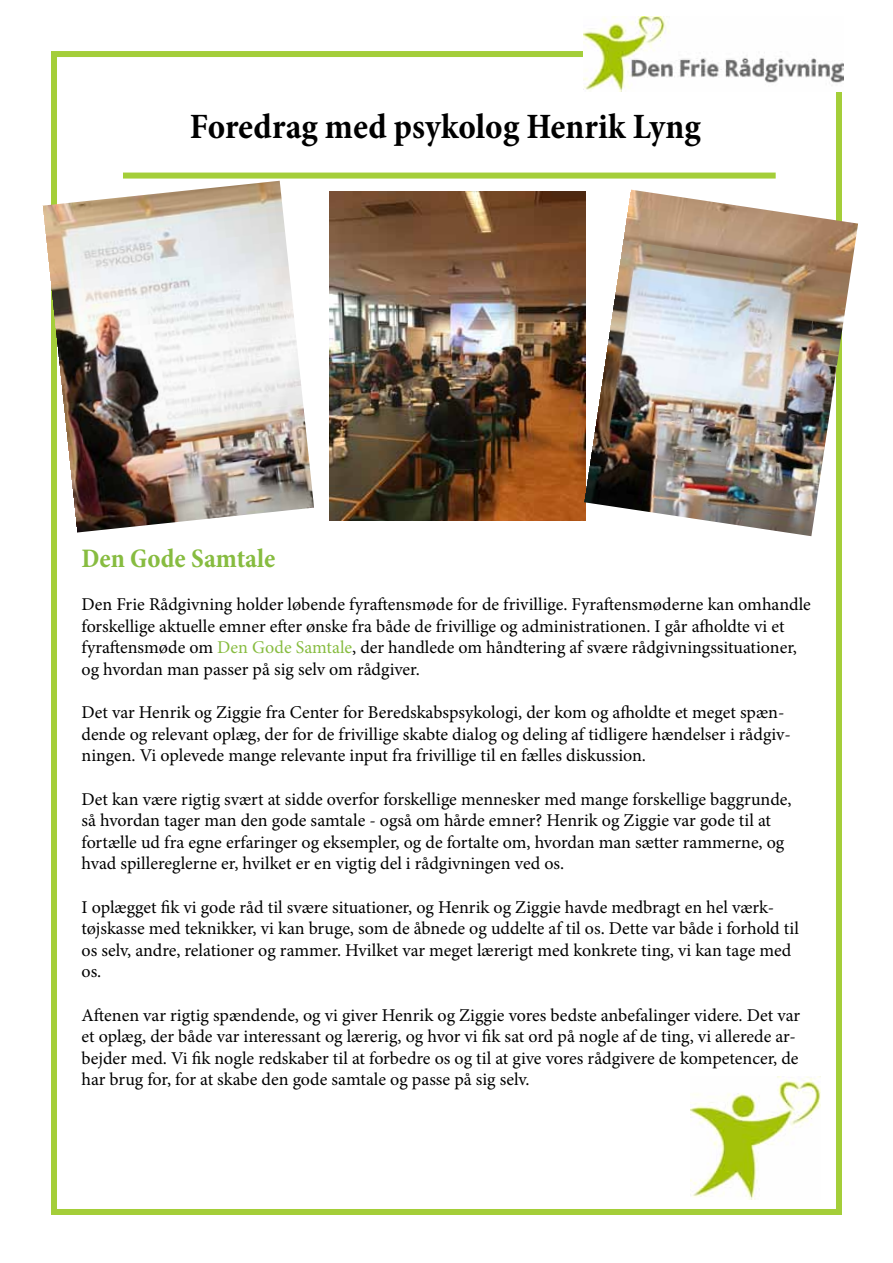
<style>
.page{position:relative;width:893px;height:1263px;background:#fff}
.page>*{position:absolute;margin:0;border:0;box-sizing:border-box;transform-origin:0 0}
.t1{font:700 condensed 36px "Minion Pro";color:#000}
.t2{font:700 condensed 27px "Minion Pro";color:#87bc40}
.t3{font:18px/21.6px "Minion Pro";color:#000}
.s1{color:#87bc40}
</style>
<div class="page">
<div style="left:51px;top:51px;width:788px;height:6px;background:#a4ce39"></div>
<div style="left:54px;top:1209px;width:788px;height:6px;background:#a4ce39"></div>
<div style="left:836px;top:51px;width:6px;height:1161px;background:#a4ce39"></div>
<div style="left:51px;top:54px;width:6px;height:1161px;background:#a4ce39"></div>
<div style="left:123px;top:173px;width:653px;height:6px;background:#a4ce39"></div>
<img style="left:584px;top:17px;width:260px;height:74px">
<img style="left:43px;top:181px;width:271px;height:351px">
<img style="left:329px;top:191px;width:255px;height:329px">
<img style="left:584px;top:190px;width:274px;height:346px">
<img style="left:691px;top:1076px;width:130px;height:124px">
<h1 class="t1" style="left:190px;top:102px;width:512px">Foredrag med psykolog Henrik Lyng</h1>
<h2 class="t2" style="left:81px;top:540px;width:195px">Den Gode Samtale</h2>
<p class="t3" style="left:81px;top:594px;width:731px">Den Frie Rådgivning holder løbende fyraftensmøde for de frivillige. Fyraftensmøderne kan omhandle forskellige aktuelle emner efter ønske fra både de frivillige og administrationen. I går afholdte vi et fyraftensmøde om <span class="s1">Den Gode Samtale</span>, der handlede om håndtering af svære rådgivningssituationer, og hvordan man passer på sig selv om rådgiver.</p>
<p class="t3" style="left:81px;top:702px;width:711px">Det var Henrik og Ziggie fra Center for Beredskabspsykologi, der kom og afholdte et meget spæn&shy;dende og relevant oplæg, der for de frivillige skabte dialog og deling af tidligere hændelser i rådgiv&shy;ningen. Vi oplevede mange relevante input fra frivillige til en fælles diskussion.</p>
<p class="t3" style="left:81px;top:788px;width:711px">Det kan være rigtig svært at sidde overfor forskellige mennesker med mange forskellige baggrunde, så hvordan tager man den gode samtale - også om hårde emner? Henrik og Ziggie var gode til at fortælle ud fra egne erfaringer og eksempler, og de fortalte om, hvordan man sætter rammerne, og hvad spillereglerne er, hvilket er en vigtig del i rådgivningen ved os.</p>
<p class="t3" style="left:81px;top:896px;width:719px">I oplægget fik vi gode råd til svære situationer, og Henrik og Ziggie havde medbragt en hel værk&shy;tøjskasse med teknikker, vi kan bruge, som de åbnede og uddelte af til os. Dette var både i forhold til os selv, andre, relationer og rammer. Hvilket var meget lærerigt med konkrete ting, vi kan tage med os.</p>
<p class="t3" style="left:81px;top:1004px;width:720px">Aftenen var rigtig spændende, og vi giver Henrik og Ziggie vores bedste anbefalinger videre. Det var et oplæg, der både var interessant og lærerig, og hvor vi fik sat ord på nogle af de ting, vi allerede ar&shy;bejder med. Vi fik nogle redskaber til at forbedre os og til at give vores rådgivere de kompetencer, de har brug for, for at skabe den gode samtale og passe på sig selv.</p>
</div>
